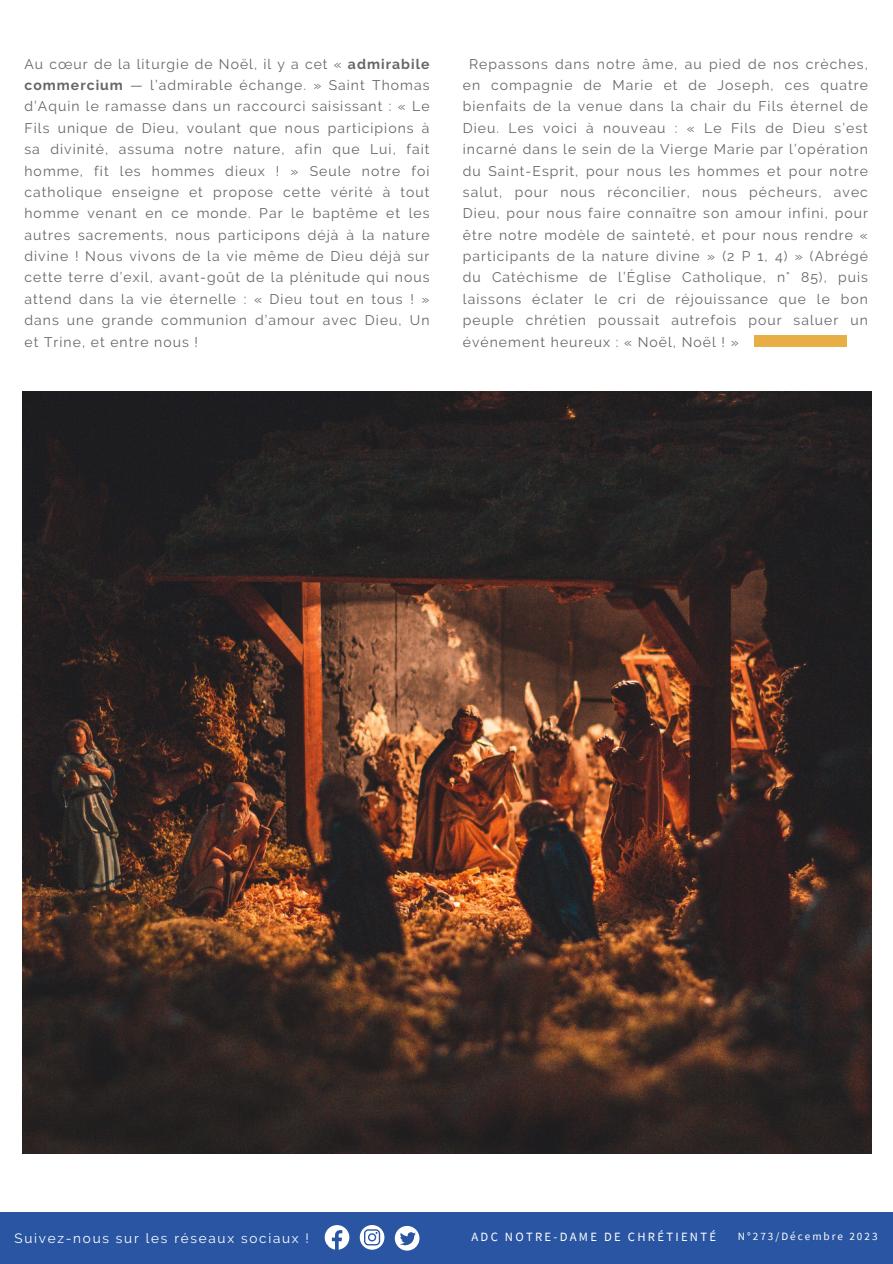
<style>
.page{position:relative;width:893px;height:1264px;background:#fff}
.page>*{position:absolute;margin:0;border:0;box-sizing:border-box;transform-origin:0 0}
.t1{font:13.95px/21.3px "Raleway";letter-spacing:.075em;color:#666;text-align:justify}
.t2{font:13.5px "Raleway";letter-spacing:.13em;color:#fff}
.t3{font:12.6px "Source Sans Pro";letter-spacing:.18em;color:#fff}
.t4{font:11.1px "Source Sans Pro";letter-spacing:.18em;color:#fff}
.s1{font-weight:700}
</style>
<div class="page">
<img style="left:22px;top:392px;width:849px;height:761px">
<div style="left:754px;top:335px;width:92px;height:12px;background:#e6ae44"></div>
<div style="left:0;top:1211px;width:892px;height:52px;background:#2955a2"></div>
<svg style="left:395px;top:1226px;width:24px;height:24px"></svg>
<svg style="left:360px;top:1225px;width:24px;height:24px"></svg>
<svg style="left:325px;top:1225px;width:24px;height:24px"></svg>
<p class="t1" style="left:24px;top:53px;width:406px">Au cœur de la liturgie de Noël, il y a cet « <span class="s1">admirabile commercium</span> — l’admirable échange. » Saint Thomas d’Aquin le ramasse dans un raccourci saisissant : « Le Fils unique de Dieu, voulant que nous participions à sa divinité, assuma notre nature, afin que Lui, fait homme, fit les hommes dieux ! » Seule notre foi catholique enseigne et propose cette vérité à tout homme venant en ce monde. Par le baptême et les autres sacrements, nous participons déjà à la nature divine ! Nous vivons de la vie même de Dieu déjà sur cette terre d’exil, avant-goût de la plénitude qui nous attend dans la vie éternelle : « Dieu tout en tous ! » dans une grande communion d’amour avec Dieu, Un et Trine, et entre nous !</p>
<p class="t1" style="left:463px;top:53px;width:406px;text-indent:6px">Repassons dans notre âme, au pied de nos crèches, en compagnie de Marie et de Joseph, ces quatre bienfaits de la venue dans la chair du Fils éternel de Dieu. Les voici à nouveau : « Le Fils de Dieu s’est incarné dans le sein de la Vierge Marie par l’opération du Saint-Esprit, pour nous les hommes et pour notre salut, pour nous réconcilier, nous pécheurs, avec Dieu, pour nous faire connaître son amour infini, pour être notre modèle de sainteté, et pour nous rendre « participants de la nature divine » (2 P 1, 4) » (Abrégé du Catéchisme de l’Église Catholique, n° 85), puis laissons éclater le cri de réjouissance que le bon peuple chrétien poussait autrefois pour saluer un événement heureux : « Noël, Noël ! »</p>
<p class="t2" style="left:14px;top:1229px;width:296px">Suivez-nous sur les réseaux sociaux !</p>
<p class="t3" style="left:471px;top:1228px;width:246px">ADC NOTRE-DAME DE CHRÉTIENTÉ</p>
<p class="t4" style="left:737px;top:1229px;width:141px">N°273/Décembre 2023</p>
</div>
